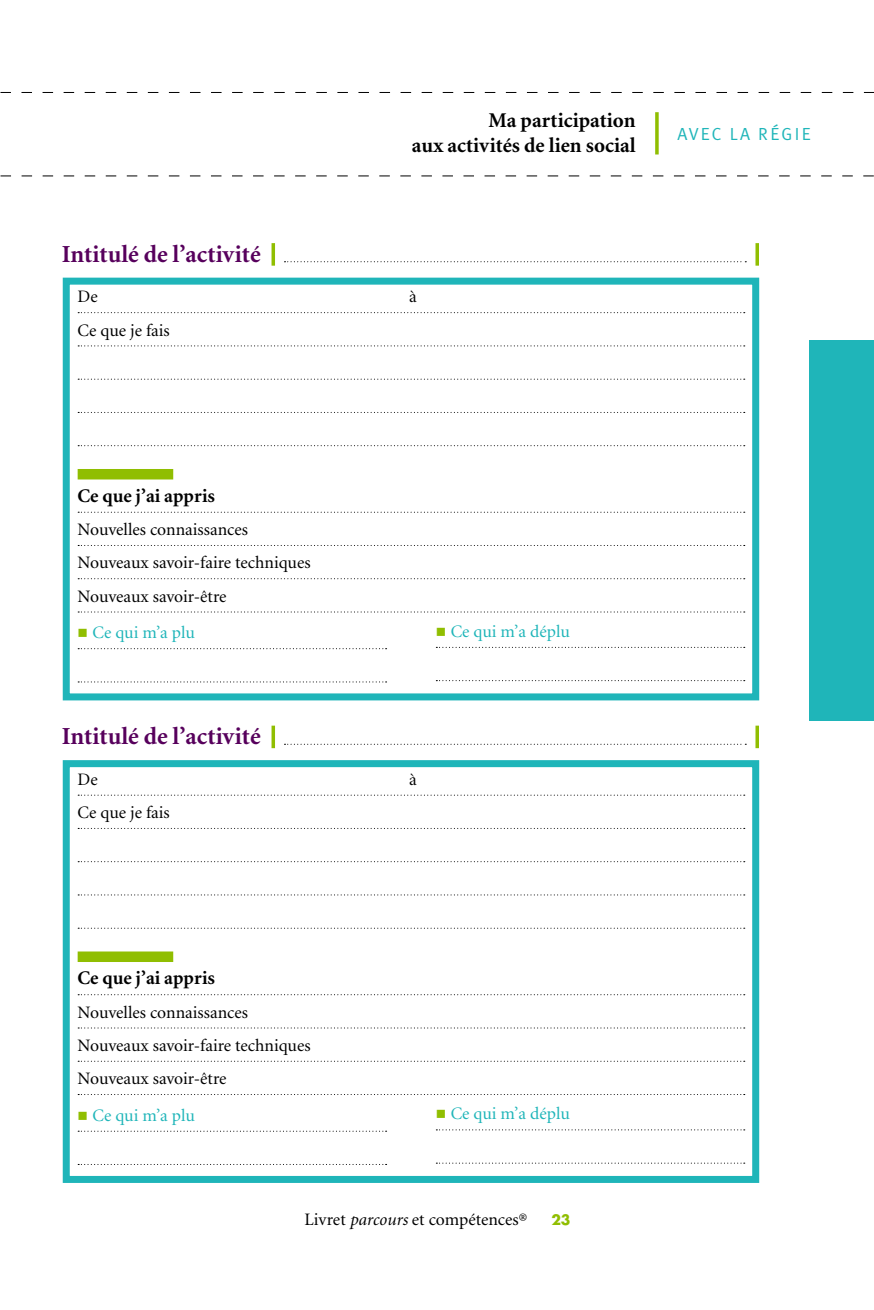
<style>
.page{position:relative;width:874px;height:1310px;background:#fff}
.page>*{position:absolute;margin:0;border:0;box-sizing:border-box;transform-origin:0 0}
.t1{font:700 24.5px "Minion";color:#57005c}
.t2{font:700 21px/24.5px "Minion";color:#000;text-align:right}
.t3{font:700 19.25px "Minion";color:#000}
.t4{font:17.5px/33.2px "Minion";color:#000}
.t5{font:17.5px "Minion";letter-spacing:-.005em;color:#1fb5b9}
.t6{font:17.5px "Meta Plus Normal";letter-spacing:.12em;color:#1fb5b9}
.t7{font:700 14px "Futura";color:#90be01}
.s1{color:#90be01}
.s2{font-style:italic}
.s3{font-size:15.75px}
</style>
<div class="page">
<svg style="left:0;top:176px;width:873px;height:1px"></svg>
<svg style="left:0;top:92px;width:873px;height:1px"></svg>
<div style="left:809px;top:340px;width:64px;height:381px;background:#1fb5b9"></div>
<div style="left:63px;top:278px;width:695px;height:422px;border:7px solid #1fb5b9"></div>
<svg style="left:271px;top:243px;width:4px;height:23px"></svg>
<hr style="left:755px;top:243px;width:3px;height:23px;background:#90be01">
<svg style="left:78px;top:312px;width:666px;height:1px"></svg>
<svg style="left:78px;top:345px;width:666px;height:1px"></svg>
<svg style="left:78px;top:379px;width:666px;height:1px"></svg>
<svg style="left:78px;top:412px;width:666px;height:1px"></svg>
<svg style="left:78px;top:445px;width:666px;height:1px"></svg>
<div style="left:78px;top:469px;width:95px;height:10px;background:#90be01"></div>
<svg style="left:78px;top:512px;width:666px;height:1px"></svg>
<svg style="left:78px;top:545px;width:666px;height:1px"></svg>
<svg style="left:78px;top:578px;width:666px;height:1px"></svg>
<svg style="left:78px;top:611px;width:666px;height:1px"></svg>
<svg style="left:78px;top:648px;width:308px;height:1px"></svg>
<svg style="left:78px;top:681px;width:308px;height:1px"></svg>
<svg style="left:436px;top:647px;width:308px;height:1px"></svg>
<svg style="left:436px;top:680px;width:308px;height:1px"></svg>
<svg style="left:284px;top:261px;width:461px;height:1px"></svg>
<div style="left:63px;top:760px;width:695px;height:423px;border:7px solid #1fb5b9"></div>
<svg style="left:271px;top:725px;width:4px;height:23px"></svg>
<hr style="left:755px;top:725px;width:3px;height:23px;background:#90be01">
<svg style="left:78px;top:794px;width:666px;height:1px"></svg>
<svg style="left:78px;top:828px;width:666px;height:1px"></svg>
<svg style="left:78px;top:861px;width:666px;height:1px"></svg>
<svg style="left:78px;top:894px;width:666px;height:1px"></svg>
<svg style="left:78px;top:927px;width:666px;height:1px"></svg>
<div style="left:78px;top:951px;width:95px;height:11px;background:#90be01"></div>
<svg style="left:78px;top:994px;width:666px;height:1px"></svg>
<svg style="left:78px;top:1027px;width:666px;height:1px"></svg>
<svg style="left:78px;top:1060px;width:666px;height:1px"></svg>
<svg style="left:78px;top:1094px;width:666px;height:1px"></svg>
<svg style="left:78px;top:1130px;width:308px;height:1px"></svg>
<svg style="left:78px;top:1164px;width:308px;height:1px"></svg>
<svg style="left:436px;top:1129px;width:308px;height:1px"></svg>
<svg style="left:436px;top:1162px;width:308px;height:1px"></svg>
<svg style="left:284px;top:744px;width:461px;height:1px"></svg>
<svg style="left:655px;top:112px;width:3px;height:42px"></svg>
<h1 class="t1" style="left:62px;top:241px;width:200px">Intitulé de l’activité</h1>
<p class="t2" style="left:411px;top:109px;width:225px">Ma participation<br>aux activités de lien social</p>
<p class="t4" style="left:78px;top:281px;width:22px">De</p>
<p class="t4" style="left:409px;top:281px;width:9px">à</p>
<p class="t4" style="left:78px;top:314px;width:94px">Ce que je fais</p>
<p class="t6" style="left:677px;top:124px;width:135px">AVEC LA RÉGIE</p>
<p class="t3" style="left:78px;top:486px;width:139px">Ce que j’ai appris</p>
<p class="t4" style="left:78px;top:513px;width:234px">Nouvelles connaissances<br>Nouveaux savoir-faire techniques<br>Nouveaux savoir-être</p>
<p class="t5" style="left:78px;top:624px;width:119px"><span class="s1">■</span> Ce qui m’a plu</p>
<p class="t5" style="left:435px;top:623px;width:135px"><span class="s1">■</span> Ce qui m’a déplu</p>
<h1 class="t1" style="left:62px;top:724px;width:200px">Intitulé de l’activité</h1>
<p class="t4" style="left:78px;top:763px;width:22px">De</p>
<p class="t4" style="left:409px;top:763px;width:9px">à</p>
<p class="t4" style="left:78px;top:796px;width:94px">Ce que je fais</p>
<p class="t3" style="left:78px;top:968px;width:139px">Ce que j’ai appris</p>
<p class="t4" style="left:78px;top:996px;width:234px">Nouvelles connaissances<br>Nouveaux savoir-faire techniques<br>Nouveaux savoir-être</p>
<p class="t5" style="left:78px;top:1106px;width:119px"><span class="s1">■</span> Ce qui m’a plu</p>
<p class="t5" style="left:435px;top:1105px;width:135px"><span class="s1">■</span> Ce qui m’a déplu</p>
<p class="t4" style="left:304px;top:1203px;width:224px">Livret <span class="s2">parcours</span> et compétences<span class="s3">®</span></p>
<p class="t7" style="left:551px;top:1210px;width:21px">23</p>
</div>
